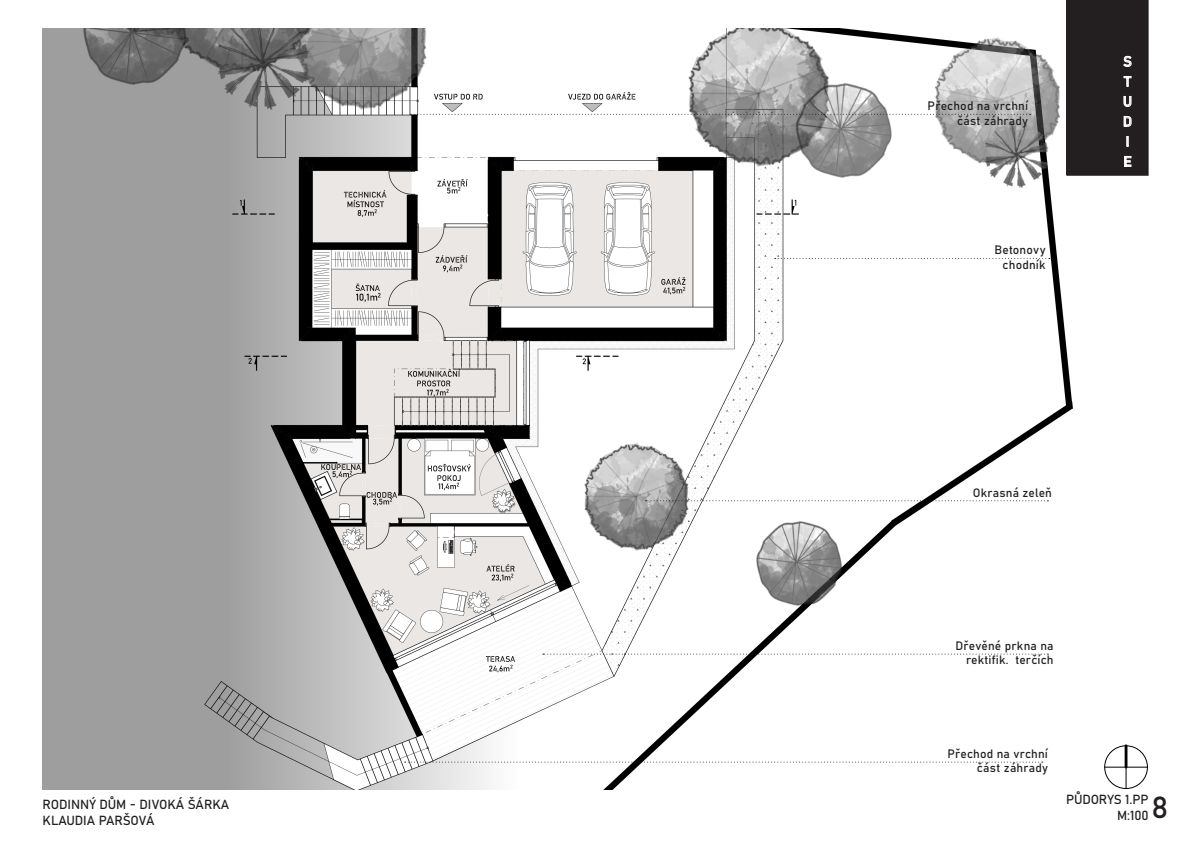
<style>
.page{position:relative;width:1194px;height:842px;background:#fff}
.page>*{position:absolute;margin:0;border:0;box-sizing:border-box;transform-origin:0 0}
.t1{font:30px "Bahnschrift";color:#231f20}
.t2{font:14px "Bahnschrift";color:#fff}
.t3{font:13px "Bahnschrift";letter-spacing:-.01em;color:#231f20}
.t4{font:12px/14.4px "Bahnschrift";letter-spacing:.015em;color:#231f20;text-align:right}
</style>
<div class="page">
<img style="left:43px;top:28px;width:1030px;height:761px">
<div style="left:1066px;top:0;width:82px;height:175px;background:#231f20"></div>
<svg style="left:1123px;top:56px;width:8px;height:11px"></svg>
<svg style="left:1124px;top:76px;width:7px;height:10px"></svg>
<svg style="left:1123px;top:96px;width:8px;height:11px"></svg>
<svg style="left:1123px;top:116px;width:8px;height:11px"></svg>
<svg style="left:1126px;top:136px;width:2px;height:10px"></svg>
<svg style="left:1124px;top:156px;width:6px;height:10px"></svg>
<svg style="left:774px;top:258px;width:275px;height:1px"></svg>
<svg style="left:645px;top:500px;width:403px;height:1px"></svg>
<svg style="left:543px;top:654px;width:505px;height:1px"></svg>
<svg style="left:404px;top:762px;width:638px;height:1px"></svg>
<svg style="left:410px;top:114px;width:620px;height:1px"></svg>
<hr style="left:1104px;top:767px;width:43px;height:1px;background:#000">
<hr style="left:1125px;top:746px;width:1px;height:42px;background:#000">
<hr style="left:1124px;top:746px;width:3px;height:21px;background:#000">
<div style="left:1104px;top:746px;width:43px;height:43px;border:1px solid #000;border-radius:50%"></div>
<p class="t3" style="left:43px;top:794px;width:188px">RODINNÝ DŮM - DIVOKÁ ŠÁRKA</p>
<p class="t3" style="left:43px;top:810px;width:113px">KLAUDIA PARŠOVÁ</p>
<p class="t4" style="left:927px;top:98px;width:102px">Přechod na vrchní část záhrady</p>
<p class="t4" style="left:994px;top:242px;width:52px">Betonovy chodník</p>
<p class="t2" style="left:1123px;top:51px;width:10px">S</p>
<p class="t2" style="left:1124px;top:71px;width:8px">T</p>
<p class="t2" style="left:1122px;top:91px;width:11px">U</p>
<p class="t2" style="left:1122px;top:111px;width:11px">D</p>
<p class="t2" style="left:1125px;top:131px;width:5px">I</p>
<p class="t2" style="left:1123px;top:151px;width:10px">E</p>
<p class="t4" style="left:972px;top:484px;width:81px">Okrasná zeleň</p>
<p class="t4" style="left:955px;top:638px;width:99px">Dřevěné prkna na rektifik. terčích</p>
<p class="t4" style="left:947px;top:746px;width:102px">Přechod na vrchní část záhrady</p>
<p class="t3" style="left:1065px;top:790px;width:84px">PŮDORYS 1.PP</p>
<p class="t3" style="left:1117px;top:805px;width:33px">M:100</p>
<p class="t1" style="left:1151px;top:785px;width:18px">8</p>
</div>
